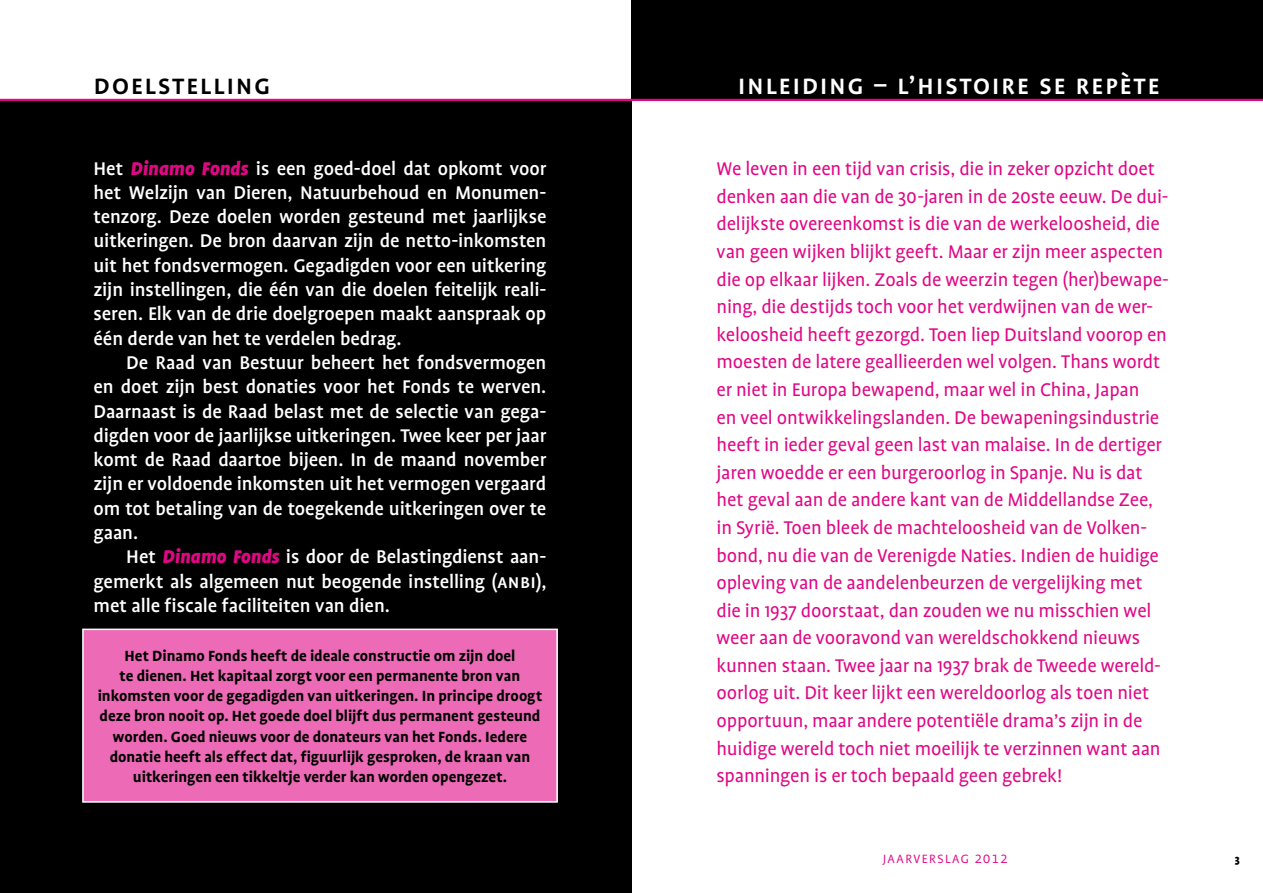
<style>
.page{position:relative;width:1263px;height:893px;background:#fff}
.page>*{position:absolute;margin:0;border:0;box-sizing:border-box;transform-origin:0 0}
.t1{font:500 30px "Profile SC";letter-spacing:.05em;color:#fff}
.t2{font:500 30px "Profile SC";letter-spacing:.05em;color:#000}
.t3{font:21px/27.6px "Profile";letter-spacing:-.01em;color:#e00785}
.t4{font:500 21px/24.3px "Profile";letter-spacing:-.005em;color:#fff;text-align:justify}
.t5{font:700 16.8px/20.2px "Profile";color:#000;text-align:center}
.t6{font:300 16.2px "Profile SC";letter-spacing:.05em;color:#e00785}
.t7{font:900 12px "Profile SC";color:#000}
.s1{font-weight:900;font-style:italic;color:#e00785}
.s2{font-family:"Profile SC"}
</style>
<div class="page">
<div style="left:631px;top:0;width:632px;height:100px;background:#000"></div>
<div style="left:0;top:100px;width:631px;height:793px;background:#000"></div>
<hr style="left:0;top:99px;width:1263px;height:2px;background:#e00785">
<div style="left:83px;top:629px;width:474px;height:173px;background:#ed6ab6"></div>
<div style="left:82px;top:629px;width:476px;height:174px;border:2px solid #fff"></div>
<h1 class="t2" style="left:94px;top:69px;width:178px">doelstelling</h1>
<p class="t4" style="left:94px;top:156px;width:454px">Het <span class="s1">Dinamo Fonds</span> is een goed-doel dat opkomt voor het Welzijn van Dieren, Natuurbehoud en Monumen&shy;tenzorg. Deze doelen worden gesteund met jaarlijkse uitkeringen. De bron daarvan zijn de netto-inkomsten uit het fondsvermogen. Gegadigden voor een uitkering zijn instellingen, die één van die doelen feitelijk reali&shy;seren. Elk van de drie doelgroepen maakt aanspraak op één derde van het te verdelen bedrag.</p>
<p class="t4" style="left:94px;top:350px;width:454px;text-indent:33px">De Raad van Bestuur beheert het fondsvermogen en doet zijn best donaties voor het Fonds te werven.<br>Daarnaast is de Raad belast met de selectie van gega&shy;digden voor de jaarlijkse uitkeringen. Twee keer per jaar komt de Raad daartoe bijeen. In de maand november zijn er voldoende inkomsten uit het vermogen vergaard om tot betaling van de toegekende uitkeringen over te gaan.</p>
<p class="t4" style="left:94px;top:545px;width:454px;text-indent:33px">Het <span class="s1">Dinamo Fonds</span> is door de Belastingdienst aan&shy;gemerkt als algemeen nut beogende instelling (<span class="s2">anbi</span>), met alle fiscale faciliteiten van dien.</p>
<p class="t5" style="left:98px;top:645px;width:446px">Het Dinamo Fonds heeft de ideale constructie om zijn doel<br>te dienen. Het kapitaal zorgt voor een permanente bron van inkomsten voor de gegadigden van uitkeringen. In principe droogt deze bron nooit op. Het goede doel blijft dus permanent gesteund worden. Goed nieuws voor de donateurs van het Fonds. Iedere donatie heeft als effect dat, figuurlijk gesproken, de kraan van uitkeringen een tikkeltje verder kan worden opengezet.</p>
<h1 class="t1" style="left:738px;top:69px;width:423px">inleiding – l’histoire se repète</h1>
<p class="t3" style="left:716px;top:155px;width:454px">We leven in een tijd van crisis, die in zeker opzicht doet denken aan die van de 30-jaren in de 20ste eeuw. De dui&shy;delijkste overeenkomst is die van de werkeloosheid, die van geen wijken blijkt geeft. Maar er zijn meer aspecten die op elkaar lijken. Zoals de weerzin tegen (her)bewape&shy;ning, die destijds toch voor het verdwijnen van de wer&shy;keloosheid heeft gezorgd. Toen liep Duitsland voorop en moesten de latere geallieerden wel volgen. Thans wordt er niet in Europa bewapend, maar wel in China, Japan<br>en veel ontwikkelingslanden. De bewapeningsindustrie heeft in ieder geval geen last van malaise. In de dertiger jaren woedde er een burgeroorlog in Spanje. Nu is dat het geval aan de andere kant van de Middellandse Zee, in Syrië. Toen bleek de machteloosheid van de Volken&shy;bond, nu die van de Verenigde Naties. Indien de huidige opleving van de aandelenbeurzen de vergelijking met die in 1937 doorstaat, dan zouden we nu misschien wel weer aan de vooravond van wereldschokkend nieuws kunnen staan. Twee jaar na 1937 brak de Tweede wereld&shy;oorlog uit. Dit keer lijkt een wereldoorlog als toen niet opportuun, maar andere potentiële drama’s zijn in de huidige wereld toch niet moeilijk te verzinnen want aan spanningen is er toch bepaald geen gebrek!</p>
<p class="t6" style="left:882px;top:850px;width:127px">jaarverslag 2012</p>
<p class="t7" style="left:1234px;top:853px;width:7px">3</p>
</div>
